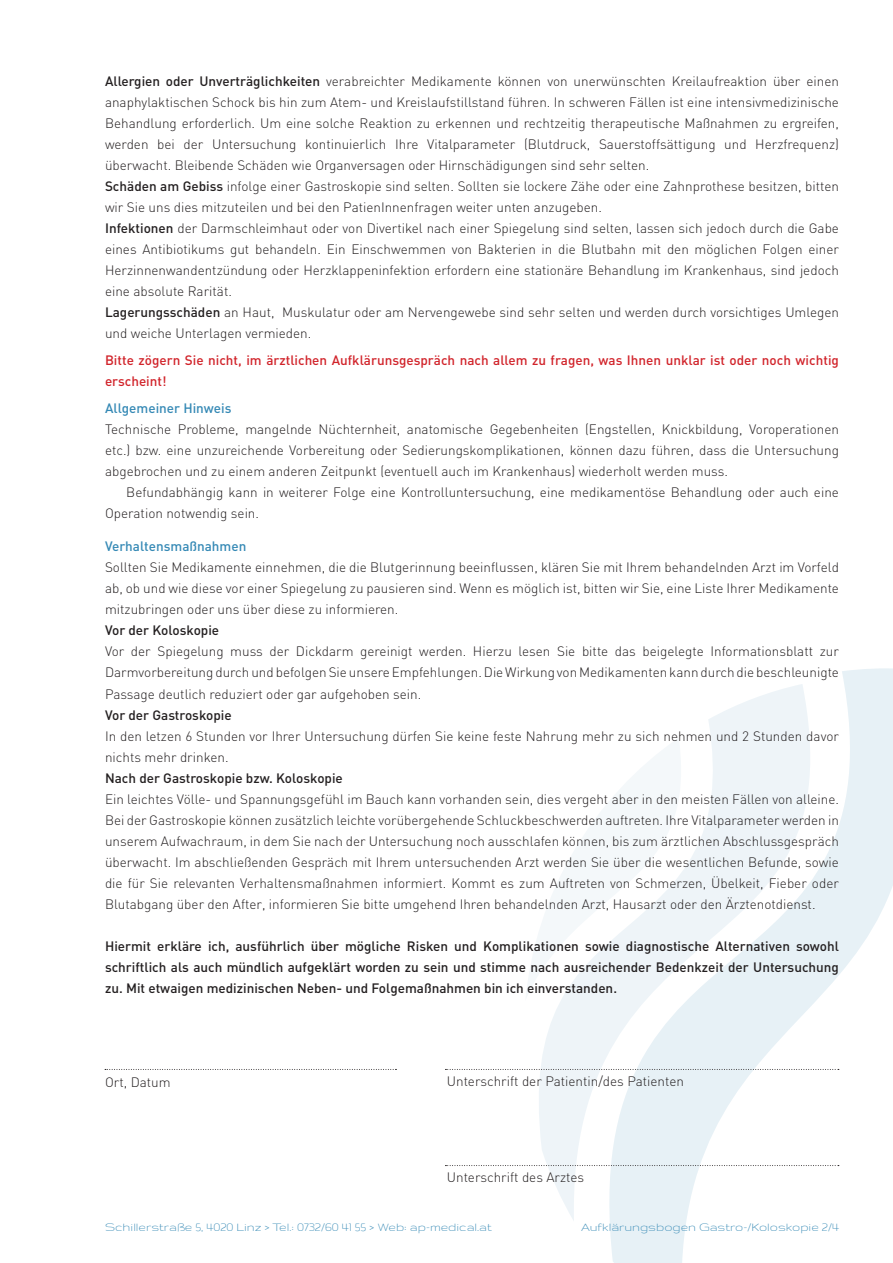
<style>
.page{position:relative;width:893px;height:1263px;background:#fff}
.page>*{position:absolute;margin:0;border:0;box-sizing:border-box;transform-origin:0 0}
.t1{font:300 13.5px/21px "DIN";color:#231f20;text-align:justify}
.t2{font:500 13.5px/21px "DIN";color:#231f20;text-align:justify}
.t3{font:500 13.5px/21px "DIN";color:#d1232a}
.t4{font:13.5px "Gruppo";color:#3589b5}
.t5{font:500 13.5px "DIN";color:#3589b5}
.s1{font-weight:500}
</style>
<div class="page">
<svg style="left:526px;top:823px;width:67px;height:398px"></svg>
<svg style="left:593px;top:668px;width:300px;height:595px"></svg>
<svg style="left:105px;top:1069px;width:291px;height:1px"></svg>
<svg style="left:445px;top:1069px;width:394px;height:1px"></svg>
<svg style="left:445px;top:1165px;width:394px;height:1px"></svg>
<p class="t1" style="left:105px;top:71px;width:735px;text-align:left"><span class="s1">Allergien oder Unverträglichkeiten</span> verabreichter Medikamente können von unerwünschten Kreilaufreaktion über einen anaphylaktischen Schock bis hin zum Atem- und Kreislaufstillstand führen. In schweren Fällen ist eine intensivmedizinische Behandlung erforderlich. Um eine solche Reaktion zu erkennen und rechtzeitig therapeutische Maßnahmen zu ergreifen, werden bei der Untersuchung kontinuierlich Ihre Vitalparameter (Blutdruck, Sauerstoffsättigung und Herzfrequenz) überwacht. Bleibende Schäden wie Organversagen oder Hirnschädigungen sind sehr selten.<br><span class="s1">Schäden am Gebiss</span> infolge einer Gastroskopie sind selten. Sollten sie lockere Zähe oder eine Zahnprothese besitzen, bitten wir Sie uns dies mitzuteilen und bei den PatienInnenfragen weiter unten anzugeben.<br><span class="s1">Infektionen</span> der Darmschleimhaut oder von Divertikel nach einer Spiegelung sind selten, lassen sich jedoch durch die Gabe eines Antibiotikums gut behandeln. Ein Einschwemmen von Bakterien in die Blutbahn mit den möglichen Folgen einer Herzinnenwandentzündung oder Herzklappeninfektion erfordern eine stationäre Behandlung im Krankenhaus, sind jedoch eine absolute Rarität.<br><span class="s1">Lagerungsschäden</span> an Haut, Muskulatur oder am Nervengewebe sind sehr selten und werden durch vorsichtiges Umlegen und weiche Unterlagen vermieden.</p>
<p class="t3" style="left:105px;top:350px;width:735px">Bitte zögern Sie nicht, im ärztlichen Aufklärunsgespräch nach allem zu fragen, was Ihnen unklar ist oder noch wichtig erscheint!</p>
<p class="t5" style="left:105px;top:400px;width:128px">Allgemeiner Hinweis</p>
<p class="t1" style="left:105px;top:419px;width:735px">Technische Probleme, mangelnde Nüchternheit, anatomische Gegebenheiten (Engstellen, Knickbildung, Voroperationen etc.) bzw. eine unzureichende Vorbereitung oder Sedierungskomplikationen, können dazu führen, dass die Untersuchung abgebrochen und zu einem anderen Zeitpunkt (eventuell auch im Krankenhaus) wiederholt werden muss.</p>
<p class="t1" style="left:105px;top:482px;width:735px;text-indent:21px">Befundabhängig kann in weiterer Folge eine Kontrolluntersuchung, eine medikamentöse Behandlung oder auch eine<br>Operation notwendig sein.</p>
<p class="t5" style="left:105px;top:538px;width:143px">Verhaltensmaßnahmen</p>
<p class="t1" style="left:105px;top:557px;width:735px">Sollten Sie Medikamente einnehmen, die die Blutgerinnung beeinflussen, klären Sie mit Ihrem behandelnden Arzt im Vorfeld ab, ob und wie diese vor einer Spiegelung zu pausieren sind. Wenn es möglich ist, bitten wir Sie, eine Liste Ihrer Medikamente mitzubringen oder uns über diese zu informieren.</p>
<p class="t2" style="left:105px;top:620px;width:116px">Vor der Koloskopie</p>
<p class="t1" style="left:105px;top:641px;width:735px">Vor der Spiegelung muss der Dickdarm gereinigt werden. Hierzu lesen Sie bitte das beigelegte Informationsblatt zur Darmvorbereitung durch und befolgen Sie unsere Empfehlungen. Die Wirkung von Medikamenten kann durch die beschleunigte Passage deutlich reduziert oder gar aufgehoben sein.</p>
<p class="t2" style="left:105px;top:704px;width:128px">Vor der Gastroskopie</p>
<p class="t1" style="left:105px;top:725px;width:735px">In den letzen 6 Stunden vor Ihrer Untersuchung dürfen Sie keine feste Nahrung mehr zu sich nehmen und 2 Stunden davor nichts mehr drinken.</p>
<p class="t2" style="left:105px;top:767px;width:239px">Nach der Gastroskopie bzw. Koloskopie</p>
<p class="t1" style="left:105px;top:788px;width:735px">Ein leichtes Völle- und Spannungsgefühl im Bauch kann vorhanden sein, dies vergeht aber in den meisten Fällen von alleine.<br>Bei der Gastroskopie können zusätzlich leichte vorübergehende Schluckbeschwerden auftreten. Ihre Vitalparameter werden in unserem Aufwachraum, in dem Sie nach der Untersuchung noch ausschlafen können, bis zum ärztlichen Abschlussgespräch überwacht. Im abschließenden Gespräch mit Ihrem untersuchenden Arzt werden Sie über die wesentlichen Befunde, sowie die für Sie relevanten Verhaltensmaßnahmen informiert. Kommt es zum Auftreten von Schmerzen, Übelkeit, Fieber oder Blutabgang über den After, informieren Sie bitte umgehend Ihren behandelnden Arzt, Hausarzt oder den Ärztenotdienst.</p>
<p class="t2" style="left:105px;top:935px;width:735px">Hiermit erkläre ich, ausführlich über mögliche Risken und Komplikationen sowie diagnostische Alternativen sowohl schriftlich als auch mündlich aufgeklärt worden zu sein und stimme nach ausreichender Bedenkzeit der Untersuchung zu. Mit etwaigen medizinischen Neben- und Folgemaßnahmen bin ich einverstanden.</p>
<p class="t1" style="left:105px;top:1071px;width:67px">Ort, Datum</p>
<p class="t1" style="left:447px;top:1070px;width:239px">Unterschrift der Patientin/des Patienten</p>
<p class="t1" style="left:447px;top:1166px;width:139px">Unterschrift des Arztes</p>
<p class="t4" style="left:105px;top:1220px;width:388px">Schillerstraße 5, 4020 Linz &gt; Tel.: 0732/60 41 55 &gt; Web: ap-medical.at</p>
<p class="t4" style="left:581px;top:1220px;width:259px">Aufklärungsbogen Gastro-/Koloskopie 2/4</p>
</div>
